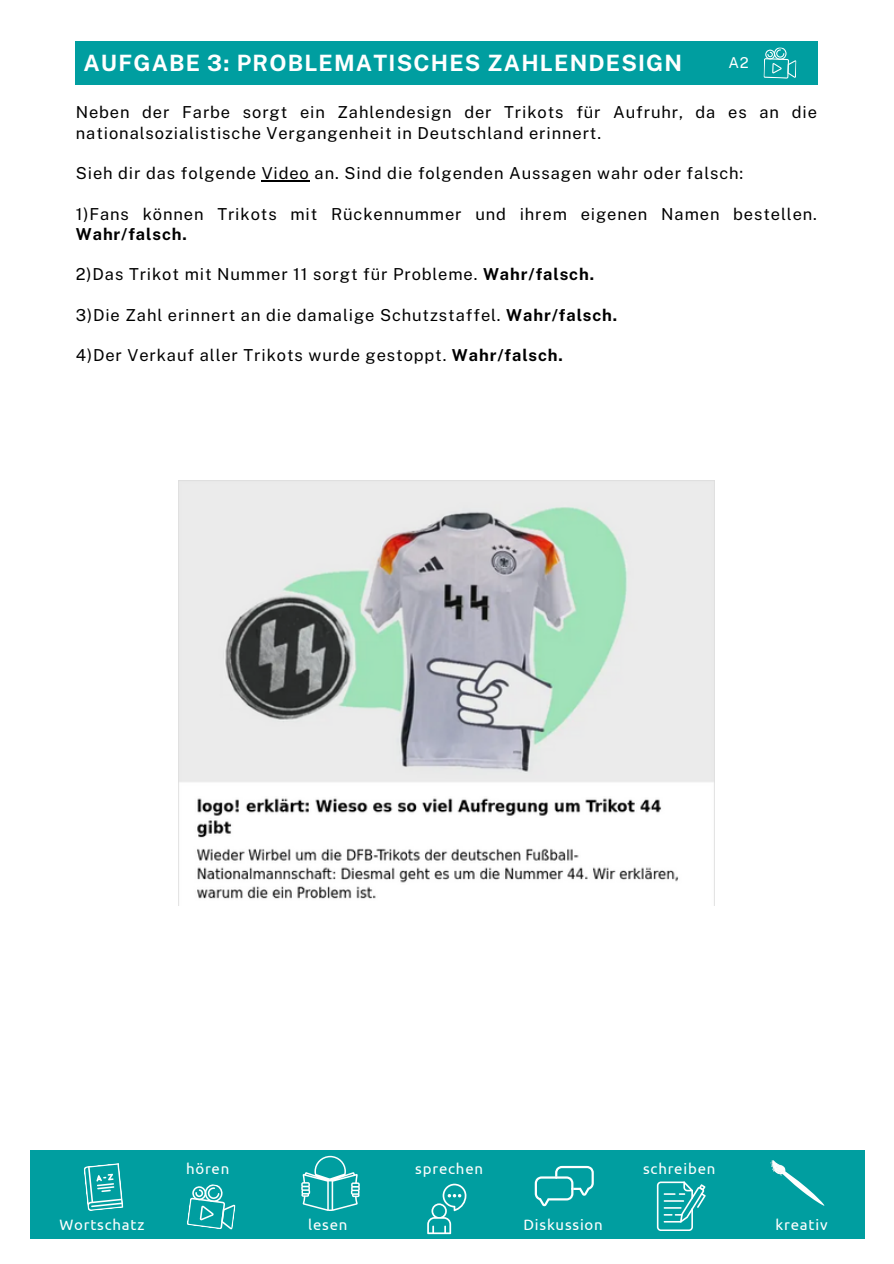
<style>
.page{position:relative;width:894px;height:1264px;background:#fff}
.page>*{position:absolute;margin:0;border:0;box-sizing:border-box;transform-origin:0 0}
.t1{font:700 22.5px "Public Sans";letter-spacing:.055em;color:#fff}
.t2{font:16.5px/20.2px "Public Sans";letter-spacing:.055em;color:#000}
.t3{font:700 16.5px "Public Sans";letter-spacing:.055em;color:#000}
.t4{font:15px "Ubuntu";letter-spacing:.055em;color:#fff}
.t5{font:15px "Public Sans";color:#fff}
.s1{font-weight:700}
</style>
<div class="page">
<div style="left:30px;top:1149px;width:834px;height:89px;background:#009ea0"></div>
<svg style="left:83px;top:1163px;width:40px;height:48px"></svg>
<svg style="left:187px;top:1184px;width:49px;height:45px"></svg>
<svg style="left:301px;top:1155px;width:58px;height:55px"></svg>
<svg style="left:534px;top:1165px;width:59px;height:41px"></svg>
<svg style="left:427px;top:1183px;width:39px;height:51px"></svg>
<svg style="left:656px;top:1181px;width:49px;height:49px"></svg>
<svg style="left:770px;top:1160px;width:54px;height:46px"></svg>
<hr style="left:261px;top:180px;width:49px;height:1px;background:#000">
<div style="left:76px;top:41px;width:741px;height:43px;background:#009ea0"></div>
<svg style="left:763px;top:47px;width:33px;height:32px"></svg>
<img style="left:179px;top:481px;width:535px;height:418px">
<h1 class="t1" style="left:83px;top:49px;width:600px">AUFGABE 3: PROBLEMATISCHES ZAHLENDESIGN</h1>
<p class="t5" style="left:728px;top:54px;width:22px">A2</p>
<p class="t2" style="left:76px;top:102px;width:742px">Neben der Farbe sorgt ein Zahlendesign der Trikots für Aufruhr, da es an die nationalsozialistische Vergangenheit in Deutschland erinnert.</p>
<p class="t2" style="left:76px;top:163px;width:668px">Sieh dir das folgende Video an. Sind die folgenden Aussagen wahr oder falsch:</p>
<p class="t2" style="left:76px;top:203px;width:742px">1)Fans können Trikots mit Rückennummer und ihrem eigenen Namen bestellen.</p>
<p class="t3" style="left:76px;top:224px;width:112px">Wahr/falsch.</p>
<p class="t2" style="left:76px;top:264px;width:519px">2)Das Trikot mit Nummer 11 sorgt für Probleme. <span class="s1">Wahr/falsch.</span></p>
<p class="t2" style="left:76px;top:305px;width:543px">3)Die Zahl erinnert an die damalige Schutzstaffel. <span class="s1">Wahr/falsch.</span></p>
<p class="t2" style="left:76px;top:345px;width:488px">4)Der Verkauf aller Trikots wurde gestoppt. <span class="s1">Wahr/falsch.</span></p>
<p class="t4" style="left:59px;top:1215px;width:86px">Wortschatz</p>
<p class="t4" style="left:186px;top:1159px;width:45px">hören</p>
<p class="t4" style="left:308px;top:1215px;width:41px">lesen</p>
<p class="t4" style="left:415px;top:1159px;width:69px">sprechen</p>
<p class="t4" style="left:523px;top:1215px;width:81px">Diskussion</p>
<p class="t4" style="left:643px;top:1159px;width:74px">schreiben</p>
<p class="t4" style="left:775px;top:1215px;width:53px">kreativ</p>
</div>
